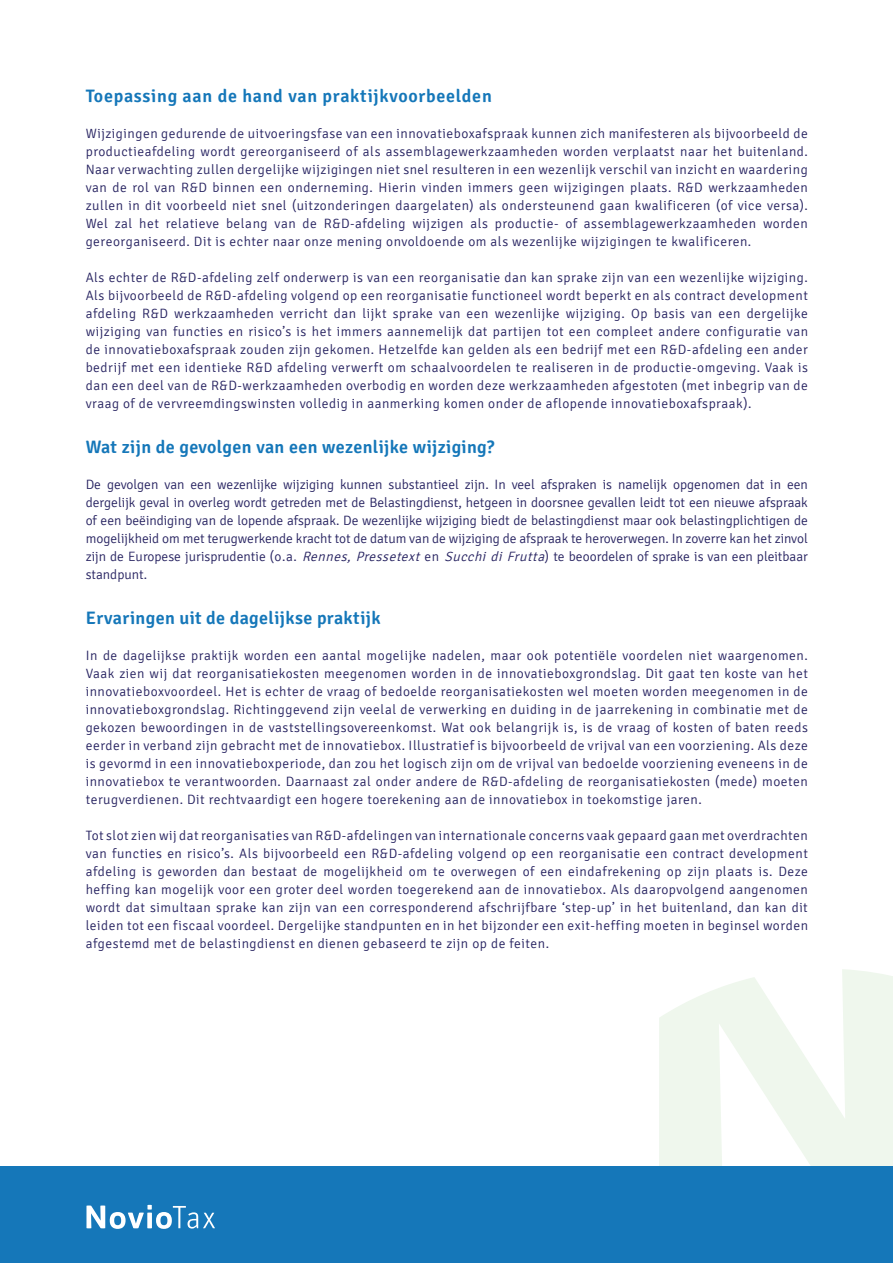
<style>
.page{position:relative;width:893px;height:1263px;background:#fff}
.page>*{position:absolute;margin:0;border:0;box-sizing:border-box;transform-origin:0 0}
.t1{font:600 18px "Signika";letter-spacing:.02em;color:#1577b9}
.t2{font:600 18px "Signika";letter-spacing:.04em;color:#1577b9}
.t3{font:300 13.5px/18px "Signika";letter-spacing:.04em;color:#272361;text-align:justify}
.s1{font-style:italic}
</style>
<div class="page">
<svg style="left:659px;top:969px;width:234px;height:197px;fill:#eff7ed"></svg>
<div style="left:0;top:1166px;width:893px;height:97px;background:#1577b9"></div>
<svg style="left:86px;top:1205px;width:129px;height:24px"></svg>
<p class="t2" style="left:86px;top:85px;width:408px">Toepassing aan de hand van praktijkvoorbeelden</p>
<p class="t3" style="left:86px;top:125px;width:724px">Wijzigingen gedurende de uitvoeringsfase van een innovatieboxafspraak kunnen zich manifesteren als bijvoorbeeld de productieafdeling wordt gereorganiseerd of als assemblagewerkzaamheden worden verplaatst naar het buitenland.<br>Naar verwachting zullen dergelijke wijzigingen niet snel resulteren in een wezenlijk verschil van inzicht en waardering van de rol van R&amp;D binnen een onderneming. Hierin vinden immers geen wijzigingen plaats. R&amp;D werkzaamheden zullen in dit voorbeeld niet snel (uitzonderingen daargelaten) als ondersteunend gaan kwalificeren (of vice versa).<br>Wel zal het relatieve belang van de R&amp;D-afdeling wijzigen als productie- of assemblagewerkzaamheden worden gereorganiseerd. Dit is echter naar onze mening onvoldoende om als wezenlijke wijzigingen te kwalificeren.</p>
<p class="t3" style="left:86px;top:269px;width:724px">Als echter de R&amp;D-afdeling zelf onderwerp is van een reorganisatie dan kan sprake zijn van een wezenlijke wijziging.<br>Als bijvoorbeeld de R&amp;D-afdeling volgend op een reorganisatie functioneel wordt beperkt en als contract development afdeling R&amp;D werkzaamheden verricht dan lijkt sprake van een wezenlijke wijziging. Op basis van een dergelijke wijziging van functies en risico’s is het immers aannemelijk dat partijen tot een compleet andere configuratie van de innovatieboxafspraak zouden zijn gekomen. Hetzelfde kan gelden als een bedrijf met een R&amp;D-afdeling een ander bedrijf met een identieke R&amp;D afdeling verwerft om schaalvoordelen te realiseren in de productie-omgeving. Vaak is dan een deel van de R&amp;D-werkzaamheden overbodig en worden deze werkzaamheden afgestoten (met inbegrip van de vraag of de vervreemdingswinsten volledig in aanmerking komen onder de aflopende innovatieboxafspraak).</p>
<p class="t1" style="left:86px;top:436px;width:410px">Wat zijn de gevolgen van een wezenlijke wijziging?</p>
<p class="t3" style="left:86px;top:476px;width:724px">De gevolgen van een wezenlijke wijziging kunnen substantieel zijn. In veel afspraken is namelijk opgenomen dat in een dergelijk geval in overleg wordt getreden met de Belastingdienst, hetgeen in doorsnee gevallen leidt tot een nieuwe afspraak of een beëindiging van de lopende afspraak. De wezenlijke wijziging biedt de belastingdienst maar ook belastingplichtigen de mogelijkheid om met terugwerkende kracht tot de datum van de wijziging de afspraak te heroverwegen. In zoverre kan het zinvol zijn de Europese jurisprudentie (o.a. <span class="s1">Rennes, Pressetext</span> en <span class="s1">Succhi di Frutta</span>) te beoordelen of sprake is van een pleitbaar standpunt.</p>
<p class="t1" style="left:86px;top:607px;width:297px">Ervaringen uit de dagelijkse praktijk</p>
<p class="t3" style="left:86px;top:647px;width:724px">In de dagelijkse praktijk worden een aantal mogelijke nadelen, maar ook potentiële voordelen niet waargenomen.<br>Vaak zien wij dat reorganisatiekosten meegenomen worden in de innovatieboxgrondslag. Dit gaat ten koste van het innovatieboxvoordeel. Het is echter de vraag of bedoelde reorganisatiekosten wel moeten worden meegenomen in de innovatieboxgrondslag. Richtinggevend zijn veelal de verwerking en duiding in de jaarrekening in combinatie met de gekozen bewoordingen in de vaststellingsovereenkomst. Wat ook belangrijk is, is de vraag of kosten of baten reeds eerder in verband zijn gebracht met de innovatiebox. Illustratief is bijvoorbeeld de vrijval van een voorziening. Als deze is gevormd in een innovatieboxperiode, dan zou het logisch zijn om de vrijval van bedoelde voorziening eveneens in de innovatiebox te verantwoorden. Daarnaast zal onder andere de R&amp;D-afdeling de reorganisatiekosten (mede) moeten terugverdienen. Dit rechtvaardigt een hogere toerekening aan de innovatiebox in toekomstige jaren.</p>
<p class="t3" style="left:86px;top:827px;width:724px">Tot slot zien wij dat reorganisaties van R&amp;D-afdelingen van internationale concerns vaak gepaard gaan met overdrachten van functies en risico’s. Als bijvoorbeeld een R&amp;D-afdeling volgend op een reorganisatie een contract development afdeling is geworden dan bestaat de mogelijkheid om te overwegen of een eindafrekening op zijn plaats is. Deze heffing kan mogelijk voor een groter deel worden toegerekend aan de innovatiebox. Als daaropvolgend aangenomen wordt dat simultaan sprake kan zijn van een corresponderend afschrijfbare ‘step-up’ in het buitenland, dan kan dit leiden tot een fiscaal voordeel. Dergelijke standpunten en in het bijzonder een exit-heffing moeten in beginsel worden afgestemd met de belastingdienst en dienen gebaseerd te zijn op de feiten.</p>
</div>
